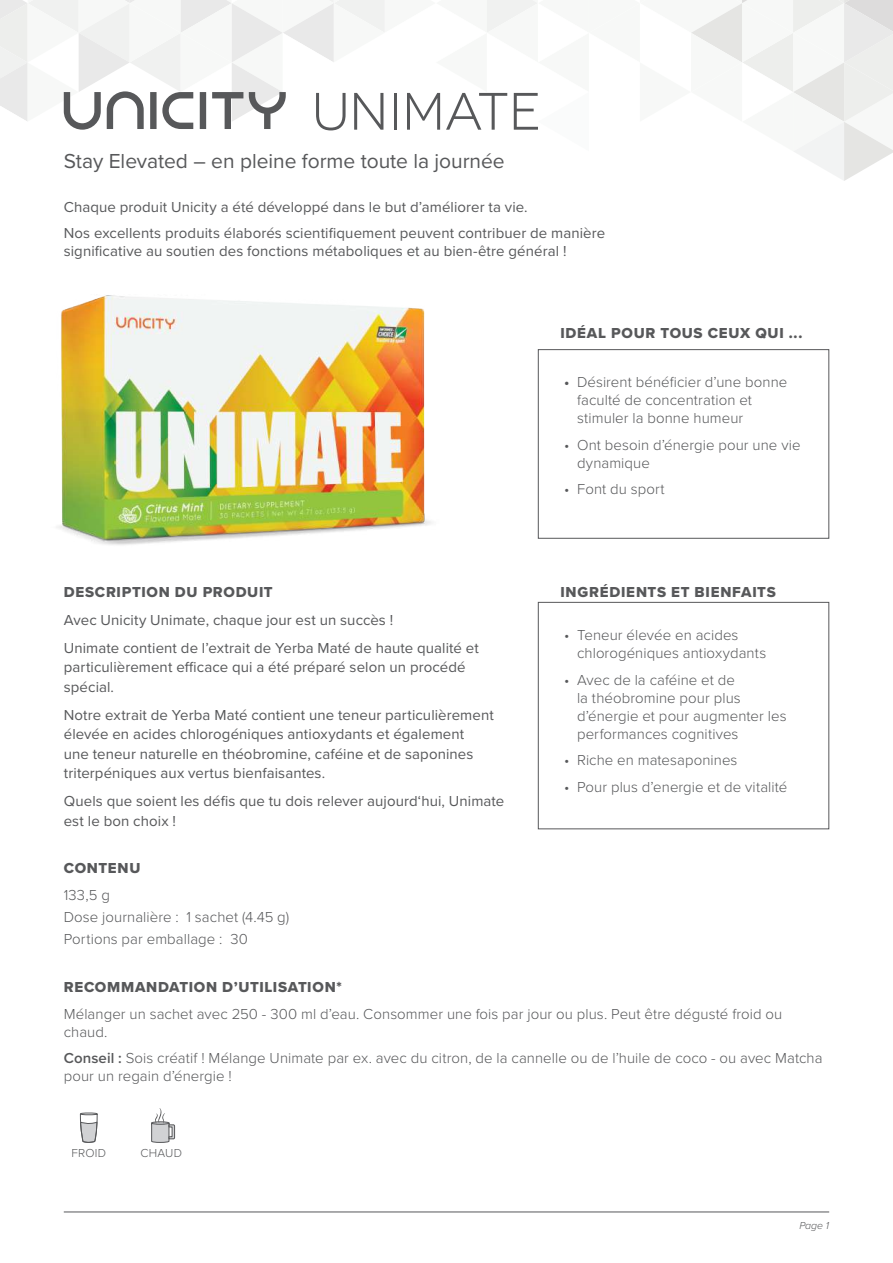
<style>
.page{position:relative;width:893px;height:1263px;background:#fff}
.page>*{position:absolute;margin:0;border:0;box-sizing:border-box;transform-origin:0 0}
.t1{font:52.5px "Novecentowide";letter-spacing:-.005em;color:#57585a}
.t2{font:21px "Proxima Nova";color:#57585a}
.t3{font:15px/19.5px "Proxima Nova";letter-spacing:.005em;color:#57585a}
.t4{font:300 15px/18px "Proxima Nova";letter-spacing:.005em;color:#57585a}
.t5{font:15px "Proxima Nova Extrabld";letter-spacing:.05em;color:#57585a}
.t6{font:300 12px "Proxima Nova";letter-spacing:.025em;color:#57585a}
.t7{font:italic 300 10.5px "Proxima Nova";color:#57585a}
.s1{font-weight:600}
</style>
<div class="page">
<img style="left:57px;top:295px;width:375px;height:250px">
<hr style="left:64px;top:1212px;width:765px;height:1px;background:#57585a">
<svg style="left:0;top:0;width:893px;height:181px"></svg>
<svg style="left:80px;top:1113px;width:18px;height:30px"></svg>
<svg style="left:151px;top:1108px;width:24px;height:35px"></svg>
<div style="left:538px;top:602px;width:291px;height:227px;border:1px solid #57585a"></div>
<div style="left:538px;top:349px;width:291px;height:190px;border:1px solid #57585a"></div>
<h1 class="t1" style="left:312px;top:81px;width:231px">UNIMATE</h1>
<h2 class="t2" style="left:64px;top:145px;width:442px">Stay Elevated – en pleine forme toute la journée</h2>
<p class="t3" style="left:64px;top:193px;width:543px;line-height:26.5px">Chaque produit Unicity a été développé dans le but d’améliorer ta vie.<br>Nos excellents produits élaborés scientifiquement peuvent contribuer de manière</p>
<p class="t3" style="left:64px;top:241px;width:504px">significative au soutien des fonctions métaboliques et au bien-être général !</p>
<p class="t5" style="left:560px;top:322px;width:243px">IDÉAL POUR TOUS CEUX QUI ...</p>
<p class="t4" style="left:577px;top:373px;width:212px;text-indent:-13px"><span class="s1">•</span> Désirent bénéficier d’une bonne faculté de concentration et stimuler la bonne humeur</p>
<p class="t4" style="left:577px;top:435px;width:225px;text-indent:-13px">• Ont besoin d’énergie pour une vie dynamique</p>
<p class="t4" style="left:564px;top:480px;width:102px">• Font du sport</p>
<p class="t5" style="left:560px;top:580px;width:217px">INGRÉDIENTS ET BIENFAITS</p>
<p class="t4" style="left:577px;top:625px;width:191px;text-indent:-13px">• Teneur élevée en acides chlorogéniques antioxydants</p>
<p class="t4" style="left:577px;top:670px;width:211px;text-indent:-13px">• Avec de la caféine et de<br>la théobromine pour plus d’énergie et pour augmenter les performances cognitives</p>
<p class="t4" style="left:564px;top:750px;width:175px">• Riche en matesaponines</p>
<p class="t4" style="left:564px;top:777px;width:225px">• Pour plus d’energie et de vitalité</p>
<p class="t5" style="left:64px;top:580px;width:211px">DESCRIPTION DU PRODUIT</p>
<p class="t3" style="left:64px;top:605px;width:417px;line-height:28px">Avec Unicity Unimate, chaque jour est un succès !<br>Unimate contient de l’extrait de Yerba Maté de haute qualité et</p>
<p class="t3" style="left:64px;top:657px;width:403px">particulièrement efficace qui a été préparé selon un procédé spécial.</p>
<p class="t3" style="left:64px;top:704px;width:432px">Notre extrait de Yerba Maté contient une teneur particulièrement élevée en acides chlorogéniques antioxydants et également<br>une teneur naturelle en théobromine, caféine et de saponines triterpéniques aux vertus bienfaisantes.</p>
<p class="t3" style="left:64px;top:791px;width:442px">Quels que soient les défis que tu dois relever aujourd‘hui, Unimate est le bon choix !</p>
<p class="t5" style="left:64px;top:857px;width:78px">CONTENU</p>
<p class="t4" style="left:64px;top:883px;width:227px;line-height:22.2px">133,5 g<br>Dose journalière : 1 sachet (4.45 g)<br>Portions par emballage : 30</p>
<p class="t5" style="left:64px;top:976px;width:280px">RECOMMANDATION D’UTILISATION*</p>
<p class="t4" style="left:64px;top:1004px;width:720px">Mélanger un sachet avec 250 - 300 ml d’eau. Consommer une fois par jour ou plus. Peut être dégusté froid ou chaud.</p>
<p class="t4" style="left:64px;top:1048px;width:760px"><span class="s1">Conseil :</span> Sois créatif ! Mélange Unimate par ex. avec du citron, de la cannelle ou de l’huile de coco - ou avec Matcha pour un regain d’énergie !</p>
<p class="t6" style="left:71px;top:1144px;width:36px">FROID</p>
<p class="t6" style="left:140px;top:1144px;width:43px">CHAUD</p>
<p class="t7" style="left:799px;top:1217px;width:31px">Page 1</p>
</div>
